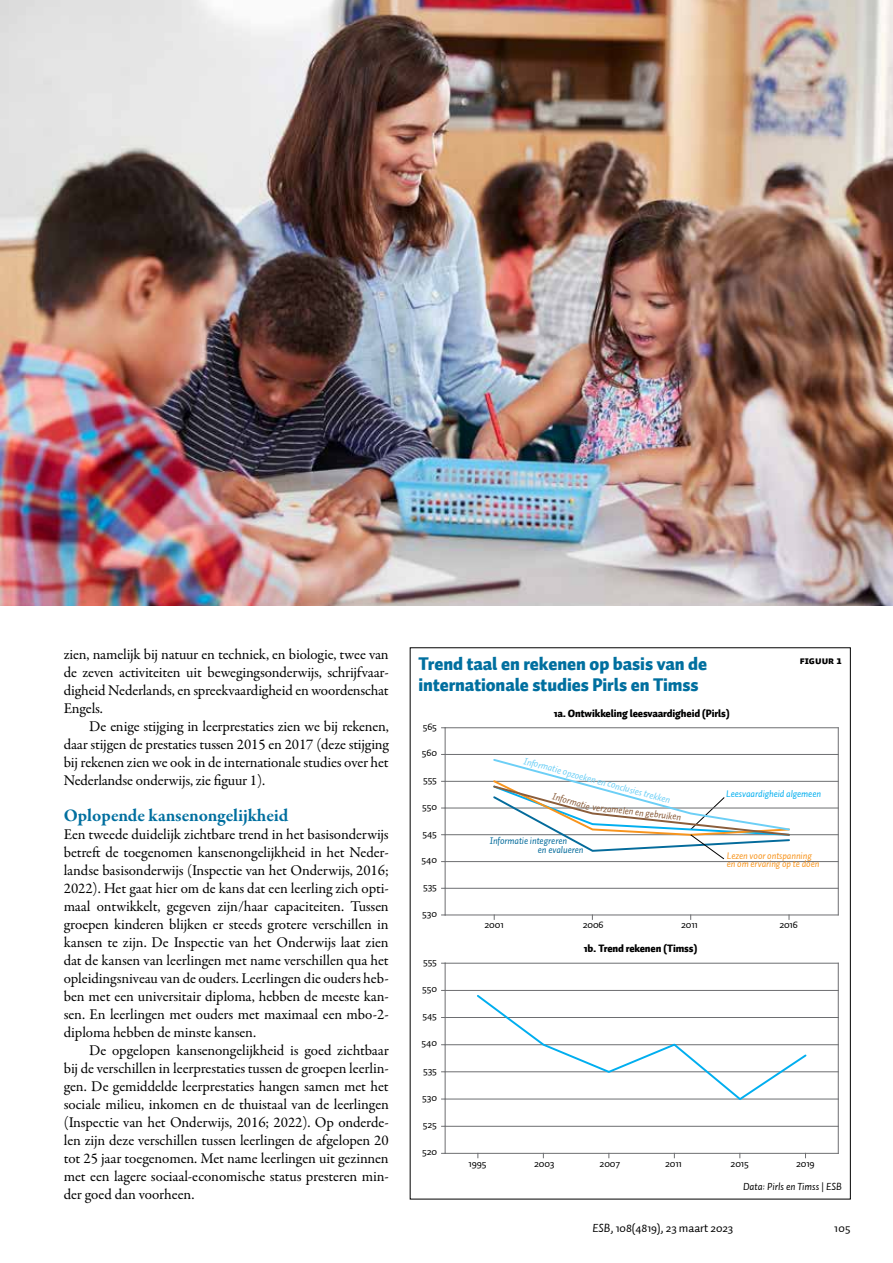
<style>
.page{position:relative;width:893px;height:1263px;background:#fff}
.page>*{position:absolute;margin:0;border:0;box-sizing:border-box;transform-origin:0 0}
.t1{font:900 18px/21px "Auto 1";letter-spacing:-.005em;color:#006f9f}
.t2{font:700 18px "Garamond Premr Pro";letter-spacing:-.005em;color:#006f9f}
.t3{font:15px/18px "Garamond Premr Pro";letter-spacing:-.005em;color:#000;text-align:justify}
.t4{font:12px "Auto 1";letter-spacing:-.005em;color:#000}
.t5{font:10.5px "Auto 1";letter-spacing:-.01em;color:#000101}
.t6{font:900 10.5px "Auto 1";letter-spacing:-.01em;color:#000101}
.t7{font:italic 10.5px "Auto 1";letter-spacing:-.005em;color:#000}
.t8{font:10.5px "Auto 1 Black Sm Cp";color:#000}
.t9{font:italic 9.75px/8.6px "Auto 1";letter-spacing:-.01em;color:#f7941d}
.t10{font:italic 9.75px "Auto 1";color:#6ccff6}
.t11{font:italic 9.75px "Auto 1";color:#8a5d3b}
.t12{font:italic 9.75px/8.6px "Auto 1";letter-spacing:-.01em;color:#046b9b}
.t13{font:italic 9.75px "Auto 1";letter-spacing:-.01em;color:#00aeef}
.s1{font-style:normal}
.s2{font-style:italic}
</style>
<div class="page">
<img style="left:0;top:0;width:893px;height:605px">
<hr style="left:445px;top:990px;width:393px;height:1px;background:#6d6e71">
<hr style="left:445px;top:1017px;width:393px;height:1px;background:#6d6e71">
<hr style="left:445px;top:1044px;width:393px;height:1px;background:#6d6e71">
<hr style="left:445px;top:1071px;width:393px;height:1px;background:#6d6e71">
<hr style="left:445px;top:1099px;width:393px;height:1px;background:#6d6e71">
<hr style="left:445px;top:1126px;width:393px;height:1px;background:#6d6e71">
<hr style="left:445px;top:963px;width:1px;height:190px;background:#6d6e71">
<svg style="left:475px;top:995px;width:333px;height:105px"></svg>
<hr style="left:445px;top:754px;width:393px;height:1px;background:#6d6e71">
<hr style="left:445px;top:781px;width:393px;height:1px;background:#6d6e71">
<hr style="left:445px;top:808px;width:393px;height:1px;background:#6d6e71">
<hr style="left:445px;top:834px;width:393px;height:1px;background:#6d6e71">
<hr style="left:445px;top:861px;width:393px;height:1px;background:#6d6e71">
<hr style="left:445px;top:888px;width:393px;height:1px;background:#6d6e71">
<hr style="left:445px;top:728px;width:1px;height:187px;background:#6d6e71">
<hr style="left:838px;top:963px;width:1px;height:190px;background:#6d6e71">
<hr style="left:838px;top:728px;width:1px;height:187px;background:#6d6e71">
<svg style="left:492px;top:759px;width:299px;height:100px"></svg>
<hr style="left:445px;top:963px;width:393px;height:1px;background:#6d6e71">
<hr style="left:445px;top:1153px;width:393px;height:1px;background:#6d6e71">
<hr style="left:445px;top:727px;width:393px;height:1px;background:#6d6e71">
<hr style="left:445px;top:915px;width:393px;height:1px;background:#6d6e71">
<p class="t3" style="left:64px;top:646px;width:326px">zien, namelijk bij natuur en techniek, en biologie, twee van de zeven activiteiten uit bewegingsonderwijs, schrijfvaar&shy;digheid Nederlands, en spreekvaardigheid en woordenschat Engels.</p>
<p class="t3" style="left:64px;top:718px;width:327px;text-indent:26px">De enige stijging in leerprestaties zien we bij rekenen, daar stijgen de prestaties tussen 2015 en 2017 (deze stijging bij rekenen zien we ook in de internationale studies over het Nederlandse onderwijs, zie figuur 1).</p>
<p class="t2" style="left:64px;top:804px;width:226px">Oplopende kansenongelijkheid</p>
<p class="t3" style="left:64px;top:826px;width:326px;text-align:left">Een tweede duidelijk zichtbare trend in het basisonderwijs betreft de toegenomen kansenongelijkheid in het Neder&shy;landse basisonderwijs (Inspectie van het Onderwijs, 2016; 2022). Het gaat hier om de kans dat een leerling zich opti&shy;maal ontwikkelt, gegeven zijn/haar capaciteiten. Tussen groepen kinderen blijken er steeds grotere verschillen in kansen te zijn. De Inspectie van het Onderwijs laat zien dat de kansen van leerlingen met name verschillen qua het opleidingsniveau van de ouders. Leerlingen die ouders heb&shy;ben met een universitair diploma, hebben de meeste kan&shy;sen. En leerlingen met ouders met maximaal een mbo-2-- diploma hebben de minste kansen.</p>
<p class="t3" style="left:64px;top:1042px;width:327px;text-indent:26px">De opgelopen kansenongelijkheid is goed zichtbaar bij de verschillen in leerprestaties tussen de groepen leerlin&shy;gen. De gemiddelde leerprestaties hangen samen met het sociale milieu, inkomen en de thuistaal van de leerlingen (Inspectie van het Onderwijs, 2016; 2022). Op onderde&shy;len zijn deze verschillen tussen leerlingen de afgelopen 20 tot 25 jaar toegenomen. Met name leerlingen uit gezinnen met een lagere sociaal-economische status presteren min&shy;der goed dan voorheen.</p>
<p class="t1" style="left:419px;top:654px;width:290px">Trend taal en rekenen op basis van de internationale studies Pirls en Timss</p>
<p class="t8" style="left:800px;top:655px;width:44px">FIGUUR 1</p>
<p class="t5" style="left:423px;top:719px;width:16px">565</p>
<p class="t5" style="left:422px;top:746px;width:17px">560</p>
<p class="t5" style="left:423px;top:773px;width:15px">555</p>
<p class="t5" style="left:422px;top:800px;width:16px">550</p>
<p class="t5" style="left:422px;top:826px;width:16px">545</p>
<p class="t5" style="left:422px;top:853px;width:17px">540</p>
<p class="t5" style="left:423px;top:880px;width:15px">535</p>
<p class="t5" style="left:422px;top:907px;width:16px">530</p>
<p class="t5" style="left:423px;top:955px;width:15px">555</p>
<p class="t5" style="left:422px;top:982px;width:16px">550</p>
<p class="t5" style="left:422px;top:1009px;width:16px">545</p>
<p class="t5" style="left:422px;top:1036px;width:17px">540</p>
<p class="t5" style="left:423px;top:1063px;width:15px">535</p>
<p class="t5" style="left:422px;top:1091px;width:16px">530</p>
<p class="t5" style="left:423px;top:1118px;width:16px">525</p>
<p class="t5" style="left:422px;top:1145px;width:17px">520</p>
<p class="t6" style="left:554px;top:706px;width:177px">1a. Ontwikkeling leesvaardigheid (Pirls)</p>
<p class="t10" style="left:526px;top:755px;width:153px;rotate:15deg">Informatie opzoeken en conclusies trekken</p>
<p class="t12" style="left:538px;top:837px;width:47px;text-indent:-48px">Informatie integreren<br>en evalueren</p>
<p class="t11" style="left:555px;top:790px;width:40px;rotate:16deg">Informatie</p>
<p class="t11" style="left:593px;top:801px;width:91px;rotate:6deg">verzamelen en gebruiken</p>
<p class="t13" style="left:726px;top:788px;width:96px">Leesvaardigheid algemeen</p>
<p class="t9" style="left:727px;top:851px;width:94px">Lezen voor ontspanning en om ervaring op te doen</p>
<p class="t5" style="left:484px;top:918px;width:21px">2001</p>
<p class="t5" style="left:583px;top:918px;width:22px">2006</p>
<p class="t5" style="left:681px;top:918px;width:18px">2011</p>
<p class="t5" style="left:779px;top:918px;width:20px">2016</p>
<p class="t6" style="left:584px;top:942px;width:115px">1b. Trend rekenen (Timss)</p>
<p class="t5" style="left:469px;top:1157px;width:19px">1995</p>
<p class="t5" style="left:534px;top:1157px;width:22px">2003</p>
<p class="t5" style="left:600px;top:1157px;width:22px">2007</p>
<p class="t5" style="left:665px;top:1157px;width:18px">2011</p>
<p class="t5" style="left:731px;top:1157px;width:20px">2015</p>
<p class="t5" style="left:796px;top:1157px;width:20px">2019</p>
<p class="t7" style="left:743px;top:1180px;width:100px">Data: Pirls en Timss <span class="s1">|</span> ESB</p>
<p class="t4" style="left:593px;top:1221px;width:142px"><span class="s2">ESB</span>, 108(4819), 23 maart 2023</p>
<p class="t4" style="left:834px;top:1221px;width:18px">105</p>
</div>
